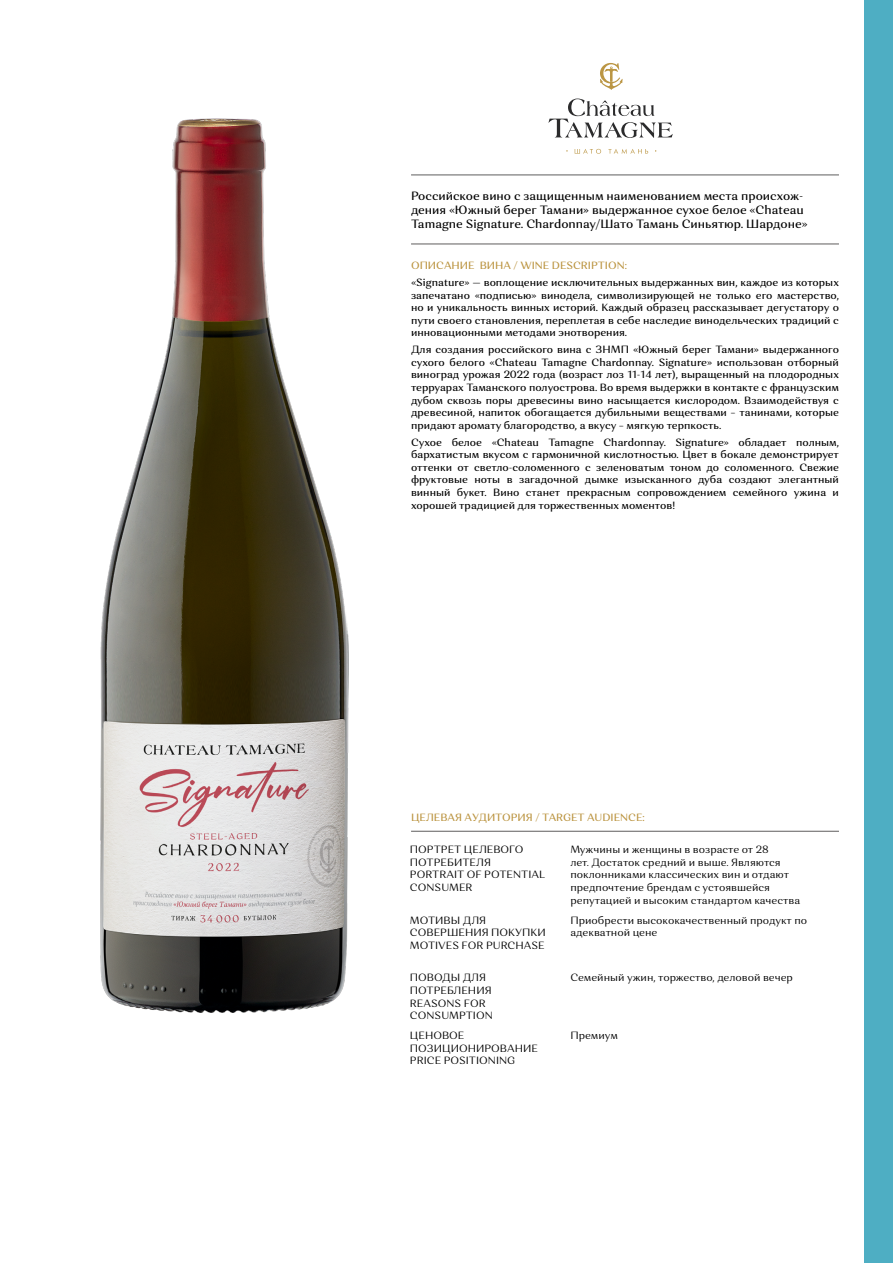
<style>
.page{position:relative;width:893px;height:1263px;background:#fff}
.page>*{position:absolute;margin:0;border:0;box-sizing:border-box;transform-origin:0 0}
.t1{font:500 12px/14.4px "Orchidea Pro";color:#000}
.t2{font:500 10.5px/12.6px "Orchidea Pro";color:#000;text-align:justify}
.t3{font:10.5px/12.6px "Orchidea Pro";color:#000}
.t4{font:500 10.5px "Orchidea Pro";color:#bb9440}
</style>
<div class="page">
<img style="left:100px;top:118px;width:249px;height:894px">
<div style="left:864px;top:0;width:29px;height:1263px;background:#4eaec3"></div>
<hr style="left:411px;top:174px;width:428px;height:1px;background:#706f6f">
<hr style="left:411px;top:831px;width:428px;height:1px;background:#706f6f">
<hr style="left:411px;top:243px;width:428px;height:1px;background:#706f6f">
<svg style="left:548px;top:99px;width:125px;height:39px"></svg>
<svg style="left:575px;top:149px;width:26px;height:5px"></svg>
<svg style="left:608px;top:149px;width:40px;height:5px"></svg>
<svg style="left:600px;top:63px;width:23px;height:27px"></svg>
<p class="t1" style="left:411px;top:188px;width:398px">Российское вино с защищенным наименованием места происхож&shy;дения «Южный берег Тамани» выдержанное сухое белое «Chateau<br>Tamagne Signature. Chardonnay/Шато Тамань Синьятюр. Шардоне»</p>
<p class="t4" style="left:411px;top:259px;width:217px">ОПИСАНИЕ ВИНА / WINE DESCRIPTION:</p>
<p class="t2" style="left:411px;top:276px;width:429px">«Signature» — воплощение исключительных выдержанных вин, каждое из которых запечатано «подписью» винодела, символизирующей не только его мастерство, но и уникальность винных историй. Каждый образец рассказывает дегустатору о пути своего становления, переплетая в себе наследие винодельческих традиций с инновационными методами энотворения.</p>
<p class="t2" style="left:411px;top:343px;width:429px">Для создания российского вина с ЗНМП «Южный берег Тамани» выдержанного сухого белого «Chateau Tamagne Chardonnay. Signature» использован отборный виноград урожая 2022 года (возраст лоз 11-14 лет), выращенный на плодородных терруарах Таманского полуострова. Во время выдержки в контакте с французским дубом сквозь поры древесины вино насыщается кислородом. Взаимодействуя с древесиной, напиток обогащается дубильными веществами – танинами, которые придают аромату благородство, а вкусу – мягкую терпкость.</p>
<p class="t2" style="left:411px;top:436px;width:429px">Сухое белое «Chateau Tamagne Chardonnay. Signature» обладает полным, бархатистым вкусом c гармоничной кислотностью. Цвет в бокале демонстрирует оттенки от светло-соломенного с зеленоватым тоном до соломенного. Свежие фруктовые ноты в загадочной дымке изысканного дуба создают элегантный винный букет. Вино станет прекрасным сопровождением семейного ужина и хорошей традицией для торжественных моментов!</p>
<p class="t4" style="left:411px;top:811px;width:235px">ЦЕЛЕВАЯ АУДИТОРИЯ / TARGET AUDIENCE:</p>
<p class="t3" style="left:410px;top:843px;width:137px">ПОРТРЕТ ЦЕЛЕВОГО<br>ПОТРЕБИТЕЛЯ<br>PORTRAIT OF POTENTIAL<br>CONSUMER</p>
<p class="t3" style="left:570px;top:843px;width:231px">Мужчины и женщины в возрасте от 28<br>лет. Достаток средний и выше. Являются поклонниками классических вин и отдают предпочтение брендам с устоявшейся репутацией и высоким стандартом качества</p>
<p class="t3" style="left:410px;top:913px;width:137px">МОТИВЫ ДЛЯ<br>СОВЕРШЕНИЯ ПОКУПКИ<br>MOTIVES FOR PURCHASE</p>
<p class="t3" style="left:570px;top:913px;width:238px">Приобрести высококачественный продукт по адекватной цене</p>
<p class="t3" style="left:410px;top:971px;width:84px">ПОВОДЫ ДЛЯ<br>ПОТРЕБЛЕНИЯ<br>REASONS FOR<br>CONSUMPTION</p>
<p class="t3" style="left:570px;top:971px;width:224px">Семейный ужин, торжество, деловой вечер</p>
<p class="t3" style="left:410px;top:1029px;width:129px">ЦЕНОВОЕ<br>ПОЗИЦИОНИРОВАНИЕ<br>PRICE POSITIONING</p>
<p class="t3" style="left:570px;top:1029px;width:49px">Премиум</p>
</div>
